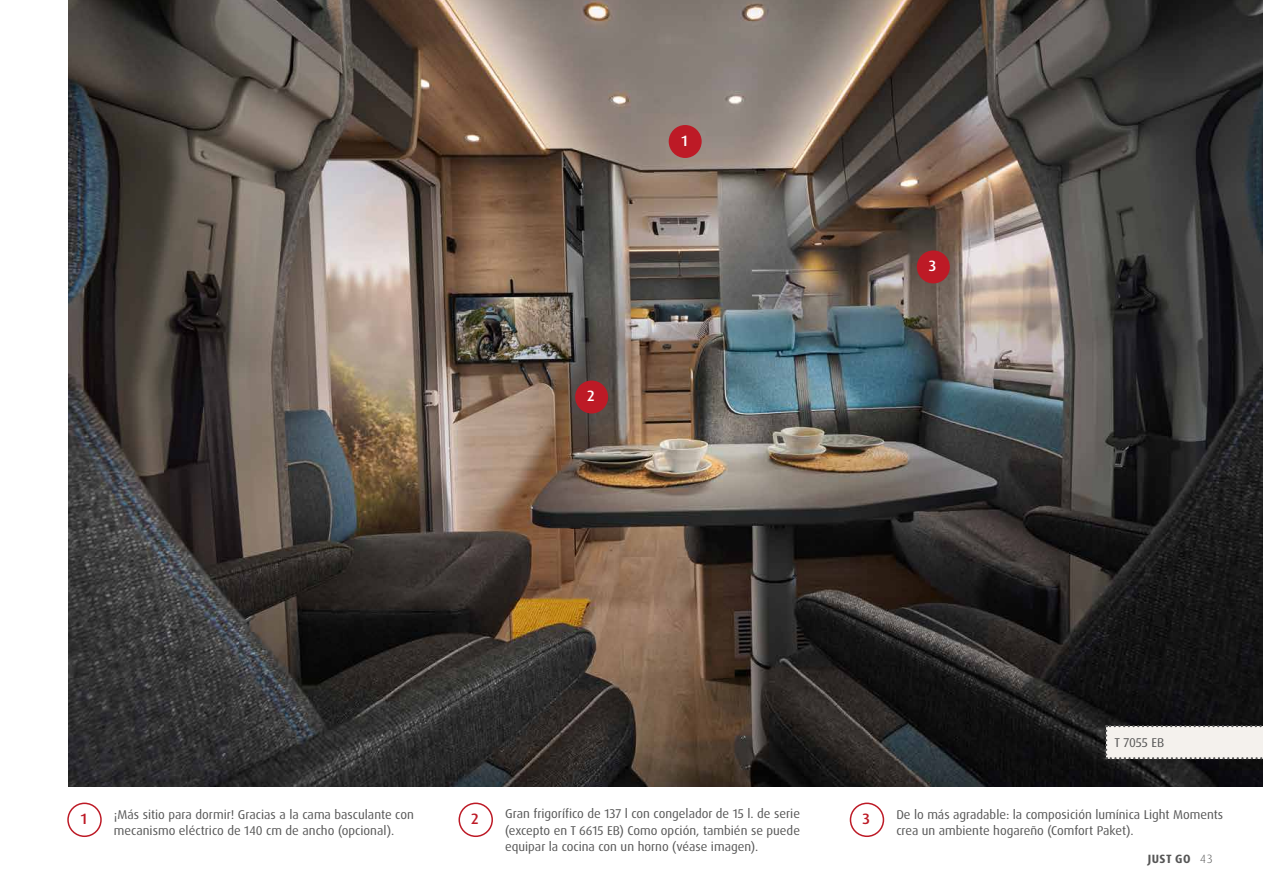
<style>
.page{position:relative;width:1263px;height:893px;background:#fff}
.page>*{position:absolute;margin:0;border:0;box-sizing:border-box;transform-origin:0 0}
.t1{font:500 15px "Dax Pro";color:#fff}
.t2{font:500 15px "Dax Pro";color:#bd1a26}
.t3{font:12.75px/16.5px "Dax OT";color:#565656}
.t4{font:12.75px "Dax Pro";letter-spacing:-.005em;color:#565656}
.t5{font:700 12px "Dax Pro";letter-spacing:.035em;color:#565656}
.t6{font:300 12px "Dax OT";color:#565656}
</style>
<div class="page">
<img style="left:68px;top:0;width:1195px;height:787px">
<svg style="left:1105px;top:725px;width:158px;height:34px;background:#e6e4e0"></svg>
<div style="left:669px;top:125px;width:33px;height:33px;background:#bd1a26;border-radius:50%"></div>
<div style="left:575px;top:381px;width:33px;height:32px;background:#bd1a26;border-radius:50%"></div>
<div style="left:917px;top:250px;width:33px;height:33px;background:#bd1a26;border-radius:50%"></div>
<div style="left:67px;top:803px;width:35px;height:34px;border:2px solid #bd1a26;border-radius:50%"></div>
<div style="left:458px;top:803px;width:35px;height:34px;border:2px solid #bd1a26;border-radius:50%"></div>
<div style="left:850px;top:803px;width:34px;height:34px;border:2px solid #bd1a26;border-radius:50%"></div>
<p class="t1" style="left:681px;top:131px;width:8px">1</p>
<p class="t1" style="left:587px;top:386px;width:9px">2</p>
<p class="t1" style="left:929px;top:256px;width:9px">3</p>
<p class="t4" style="left:1114px;top:734px;width:51px">T 7055 EB</p>
<p class="t3" style="left:505px;top:806px;width:296px;text-align:justify">Gran frigorífico de 137 l con congelador de 15 l. de serie (excepto en T 6615 EB) Como opción, también se puede equipar la cocina con un horno (véase imagen).</p>
<p class="t3" style="left:114px;top:806px;width:302px">¡Más sitio para dormir! Gracias a la cama basculante con mecanismo eléctrico de 140 cm de ancho (opcional).</p>
<p class="t2" style="left:81px;top:809px;width:8px">1</p>
<p class="t2" style="left:471px;top:809px;width:9px">2</p>
<p class="t2" style="left:862px;top:809px;width:9px">3</p>
<p class="t3" style="left:896px;top:806px;width:328px">De lo más agradable: la composición lumínica Light Moments crea un ambiente hogareño (Comfort Paket).</p>
<p class="t5" style="left:1148px;top:851px;width:44px">JUST GO</p>
<p class="t6" style="left:1200px;top:851px;width:14px">43</p>
</div>
